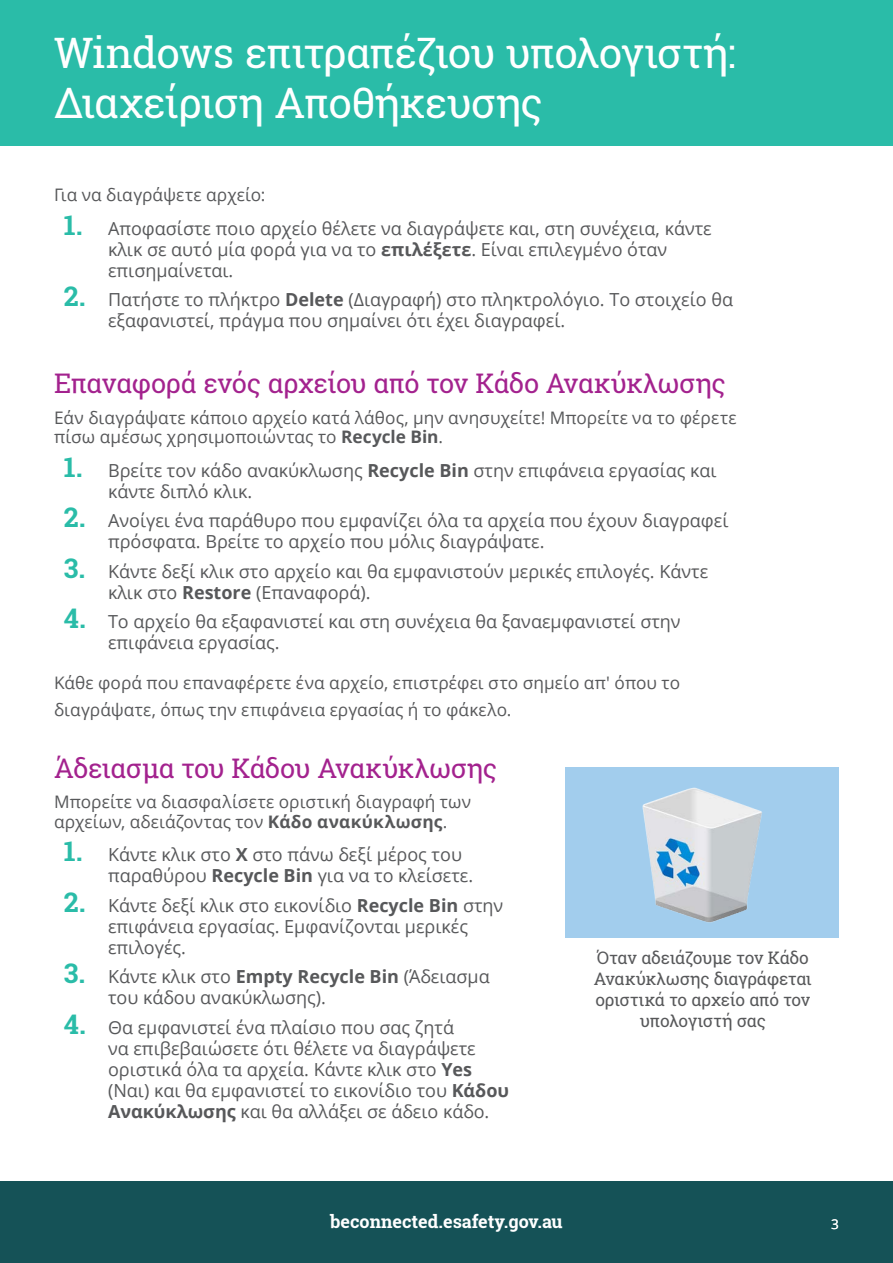
<style>
.page{position:relative;width:893px;height:1263px;background:#fff}
.page>*{position:absolute;margin:0;border:0;box-sizing:border-box;transform-origin:0 0}
.t1{font:42px/50.4px "Roboto Slab";letter-spacing:-.025em;color:#fff}
.t2{font:27px "Roboto Slab";letter-spacing:-.02em;color:#a3228e}
.t3{font:18px/21px "Open Sans";color:#57585a}
.t4{font:700 18px "Roboto Slab";color:#fff}
.t5{font:17.25px/19.5px "Open Sans";letter-spacing:.005em;color:#57585a}
.t6{font:17.25px/20.7px "Roboto Slab";letter-spacing:-.02em;color:#57585a;text-align:center}
.t7{font:13.5px "Open Sans";color:#fff}
.s1{font-family:"Roboto Slab";font-weight:700;font-size:27px;color:#2abca8}
.s2{font-weight:700}
</style>
<div class="page">
<div style="left:0;top:1181px;width:893px;height:82px;background:#155257"></div>
<div style="left:0;top:0;width:893px;height:145px;background:#2abca8"></div>
<div style="left:566px;top:768px;width:273px;height:170px;background:#a2cded"></div>
<img style="left:642px;top:787px;width:120px;height:136px">
<h1 class="t1" style="left:54px;top:27px;width:683px">Windows επιτραπέζιου υπολογιστή:<br>Διαχείριση Aποθήκευσης</h1>
<p class="t5" style="left:54px;top:185px;width:213px">Για να διαγράψετε αρχείο:</p>
<p class="t3" style="left:108px;top:217px;width:605px;text-indent:-44px"><span class="s1">1.</span> Αποφασίστε ποιο αρχείο θέλετε να διαγράψετε και, στη συνέχεια, κάντε κλικ σε αυτό μία φορά για να το <span class="s2">επιλέξετε</span>. Είναι επιλεγμένο όταν επισημαίνεται.</p>
<p class="t3" style="left:108px;top:289px;width:627px;text-indent:-44px"><span class="s1">2.</span> Πατήστε το πλήκτρο <span class="s2">Delete</span> (Διαγραφή) στο πληκτρολόγιο. Το στοιχείο θα εξαφανιστεί, πράγμα που σημαίνει ότι έχει διαγραφεί.</p>
<h2 class="t2" style="left:54px;top:365px;width:673px">Επαναφορά ενός αρχείου από τον Κάδο Ανακύκλωσης</h2>
<p class="t5" style="left:54px;top:407px;width:684px">Εάν διαγράψατε κάποιο αρχείο κατά λάθος, μην ανησυχείτε! Μπορείτε να το φέρετε πίσω αμέσως χρησιμοποιώντας το <span class="s2">Recycle Bin</span>.</p>
<p class="t3" style="left:108px;top:459px;width:610px;text-indent:-44px"><span class="s1">1.</span> Βρείτε τον κάδο ανακύκλωσης <span class="s2">Recycle Bin</span> στην επιφάνεια εργασίας και κάντε διπλό κλικ.</p>
<p class="t3" style="left:108px;top:510px;width:622px;text-indent:-44px"><span class="s1">2.</span> Ανοίγει ένα παράθυρο που εμφανίζει όλα τα αρχεία που έχουν διαγραφεί πρόσφατα. Βρείτε το αρχείο που μόλις διαγράψατε.</p>
<p class="t3" style="left:108px;top:560px;width:602px;text-indent:-44px"><span class="s1">3.</span> Κάντε δεξί κλικ στο αρχείο και θα εμφανιστούν μερικές επιλογές. Κάντε κλικ στο <span class="s2">Restore</span> (Επαναφορά).</p>
<p class="t3" style="left:108px;top:611px;width:574px;text-indent:-44px"><span class="s1">4.</span> Το αρχείο θα εξαφανιστεί και στη συνέχεια θα ξαναεμφανιστεί στην επιφάνεια εργασίας.</p>
<p class="t5" style="left:54px;top:673px;width:628px">Κάθε φορά που επαναφέρετε ένα αρχείο, επιστρέφει στο σημείο απ' όπου το</p>
<p class="t5" style="left:54px;top:700px;width:459px">διαγράψατε, όπως την επιφάνεια εργασίας ή το φάκελο.</p>
<h2 class="t2" style="left:54px;top:750px;width:445px">Άδειασμα του Κάδου Ανακύκλωσης</h2>
<p class="t5" style="left:54px;top:792px;width:419px">Μπορείτε να διασφαλίσετε οριστική διαγραφή των αρχείων, αδειάζοντας τον <span class="s2">Κάδο ανακύκλωσης</span>.</p>
<p class="t3" style="left:108px;top:844px;width:367px;text-indent:-44px"><span class="s1">1.</span> Κάντε κλικ στο <span class="s2">X</span> στο πάνω δεξί μέρος του παραθύρου <span class="s2">Recycle Bin</span> για να το κλείσετε.</p>
<p class="t3" style="left:108px;top:894px;width:397px;text-indent:-44px"><span class="s1">2.</span> Κάντε δεξί κλικ στο εικονίδιο <span class="s2">Recycle Bin</span> στην επιφάνεια εργασίας. Εμφανίζονται μερικές επιλογές.</p>
<p class="t3" style="left:108px;top:966px;width:383px;text-indent:-44px"><span class="s1">3.</span> Κάντε κλικ στο <span class="s2">Empty Recycle Bin</span> (Άδειασμα του κάδου ανακύκλωσης).</p>
<p class="t3" style="left:108px;top:1016px;width:403px;text-indent:-44px"><span class="s1">4.</span> Θα εμφανιστεί ένα πλαίσιο που σας ζητά<br>να επιβεβαιώσετε ότι θέλετε να διαγράψετε οριστικά όλα τα αρχεία. Κάντε κλικ στο <span class="s2">Yes </span>(Ναι) και θα εμφανιστεί το εικονίδιο του <span class="s2">Κάδου Ανακύκλωσης</span> και θα αλλάξει σε άδειο κάδο.</p>
<p class="t6" style="left:594px;top:947px;width:219px">Όταν αδειάζουμε τον Κάδο<br>Ανακύκλωσης διαγράφεται οριστικά το αρχείο από τον υπολογιστή σας</p>
<p class="t4" style="left:330px;top:1209px;width:234px">beconnected.esafety.gov.au</p>
<p class="t7" style="left:831px;top:1214px;width:9px">3</p>
</div>
